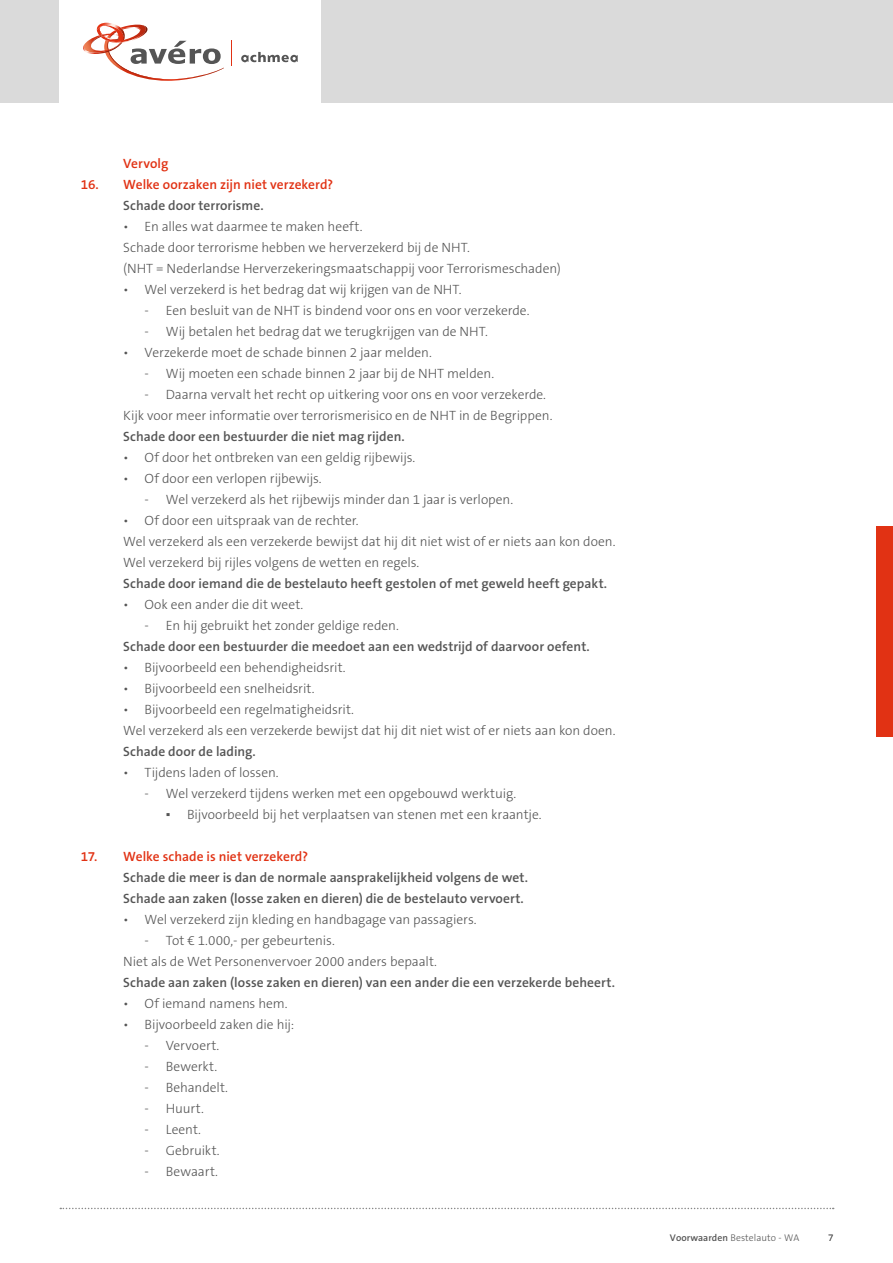
<style>
.page{position:relative;width:893px;height:1263px;background:#fff}
.page>*{position:absolute;margin:0;border:0;box-sizing:border-box;transform-origin:0 0}
.t1{font:300 13.5px/21px "The Sans B3";letter-spacing:-.005em;color:#555}
.t2{font:600 13.5px/21px "The Sans B6";letter-spacing:.005em;color:#555}
.t3{font:600 13.5px "The Sans B6";color:#e13214}
.t4{font:300 9.75px "The Sans B3";letter-spacing:.005em;color:#555}
.s1{font-family:"Verdana";font-weight:400}
.s2{font-family:"The Sans B6";font-weight:600}
</style>
<div class="page">
<div style="left:0;top:0;width:893px;height:103px;background:#dadada"></div>
<div style="left:60px;top:0;width:261px;height:103px;background:#fff"></div>
<svg style="left:241px;top:52px;width:57px;height:10px"></svg>
<svg style="left:83px;top:22px;width:141px;height:59px"></svg>
<svg style="left:231px;top:41px;width:1px;height:25px"></svg>
<svg style="left:60px;top:1208px;width:774px;height:1px"></svg>
<div style="left:876px;top:526px;width:17px;height:211px;background:#e13214"></div>
<p class="t3" style="left:123px;top:156px;width:47px">Vervolg</p>
<p class="t3" style="left:81px;top:177px;width:254px">16. Welke oorzaken zijn niet verzekerd?</p>
<p class="t2" style="left:123px;top:196px;width:142px">Schade door terrorisme.</p>
<p class="t1" style="left:123px;top:217px;width:439px">• En alles wat daarmee te maken heeft.<br>Schade door terrorisme hebben we herverzekerd bij de NHT.<br>(NHT = Nederlandse Herverzekeringsmaatschappij voor Terrorismeschaden)</p>
<p class="t1" style="left:123px;top:280px;width:340px">• Wel verzekerd is het bedrag dat wij krijgen van de NHT.</p>
<p class="t1" style="left:145px;top:301px;width:386px">- Een besluit van de NHT is bindend voor ons en voor verzekerde.</p>
<p class="t1" style="left:145px;top:322px;width:345px">- Wij betalen het bedrag dat we terugkrijgen van de NHT.</p>
<p class="t1" style="left:123px;top:343px;width:310px">• Verzekerde moet de schade binnen 2 jaar melden.</p>
<p class="t1" style="left:145px;top:364px;width:351px">- Wij moeten een schade binnen 2 jaar bij de NHT melden.</p>
<p class="t1" style="left:123px;top:385px;width:431px;text-indent:21px">- Daarna vervalt het recht op uitkering voor ons en voor verzekerde.<br>Kijk voor meer informatie over terrorismerisico en de NHT in de Begrippen.</p>
<p class="t2" style="left:123px;top:427px;width:283px">Schade door een bestuurder die niet mag rijden.</p>
<p class="t1" style="left:123px;top:448px;width:294px">• Of door het ontbreken van een geldig rijbewijs.</p>
<p class="t1" style="left:123px;top:469px;width:200px">• Of door een verlopen rijbewijs.</p>
<p class="t1" style="left:145px;top:490px;width:370px">- Wel verzekerd als het rijbewijs minder dan 1 jaar is verlopen.</p>
<p class="t1" style="left:123px;top:511px;width:494px">• Of door een uitspraak van de rechter.<br>Wel verzekerd als een verzekerde bewijst dat hij dit niet wist of er niets aan kon doen.<br>Wel verzekerd bij rijles volgens de wetten en regels.</p>
<p class="t2" style="left:123px;top:574px;width:485px">Schade door iemand die de bestelauto heeft gestolen of met geweld heeft gepakt.</p>
<p class="t1" style="left:123px;top:595px;width:182px">• Ook een ander die dit weet.</p>
<p class="t1" style="left:145px;top:616px;width:256px">- En hij gebruikt het zonder geldige reden.</p>
<p class="t2" style="left:123px;top:637px;width:468px">Schade door een bestuurder die meedoet aan een wedstrijd of daarvoor oefent.</p>
<p class="t1" style="left:123px;top:658px;width:224px">• Bijvoorbeeld een behendigheidsrit.</p>
<p class="t1" style="left:123px;top:679px;width:193px">• Bijvoorbeeld een snelheidsrit.</p>
<p class="t1" style="left:123px;top:700px;width:494px">• Bijvoorbeeld een regelmatigheidsrit.<br>Wel verzekerd als een verzekerde bewijst dat hij dit niet wist of er niets aan kon doen.</p>
<p class="t2" style="left:123px;top:742px;width:134px">Schade door de lading.</p>
<p class="t1" style="left:123px;top:763px;width:157px">• Tijdens laden of lossen.</p>
<p class="t1" style="left:145px;top:784px;width:373px">- Wel verzekerd tijdens werken met een opgebouwd werktuig.</p>
<p class="t1" style="left:166px;top:805px;width:377px"><span class="s1">▪</span> Bijvoorbeeld bij het verplaatsen van stenen met een kraantje.</p>
<p class="t3" style="left:81px;top:850px;width:229px">17. Welke schade is niet verzekerd?</p>
<p class="t2" style="left:123px;top:868px;width:406px">Schade die meer is dan de normale aansprakelijkheid volgens de wet.<br>Schade aan zaken (losse zaken en dieren) die de bestelauto vervoert.</p>
<p class="t1" style="left:123px;top:910px;width:355px">• Wel verzekerd zijn kleding en handbagage van passagiers.</p>
<p class="t1" style="left:123px;top:931px;width:315px;text-indent:21px">- Tot € 1.000,- per gebeurtenis.<br>Niet als de Wet Personenvervoer 2000 anders bepaalt.</p>
<p class="t2" style="left:123px;top:973px;width:493px">Schade aan zaken (losse zaken en dieren) van een ander die een verzekerde beheert.</p>
<p class="t1" style="left:123px;top:994px;width:166px">• Of iemand namens hem.</p>
<p class="t1" style="left:123px;top:1015px;width:173px">• Bijvoorbeeld zaken die hij:</p>
<p class="t1" style="left:145px;top:1036px;width:76px">- Vervoert.</p>
<p class="t1" style="left:145px;top:1057px;width:74px">- Bewerkt.</p>
<p class="t1" style="left:145px;top:1078px;width:85px">- Behandelt.</p>
<p class="t1" style="left:145px;top:1099px;width:61px">- Huurt.</p>
<p class="t1" style="left:145px;top:1120px;width:58px">- Leent.</p>
<p class="t1" style="left:145px;top:1141px;width:77px">- Gebruikt.</p>
<p class="t1" style="left:145px;top:1162px;width:75px">- Bewaart.</p>
<p class="t4" style="left:670px;top:1233px;width:131px"><span class="s2">Voorwaarden</span> Bestelauto - WA</p>
<p class="t4" style="left:828px;top:1233px;width:7px">7</p>
</div>
